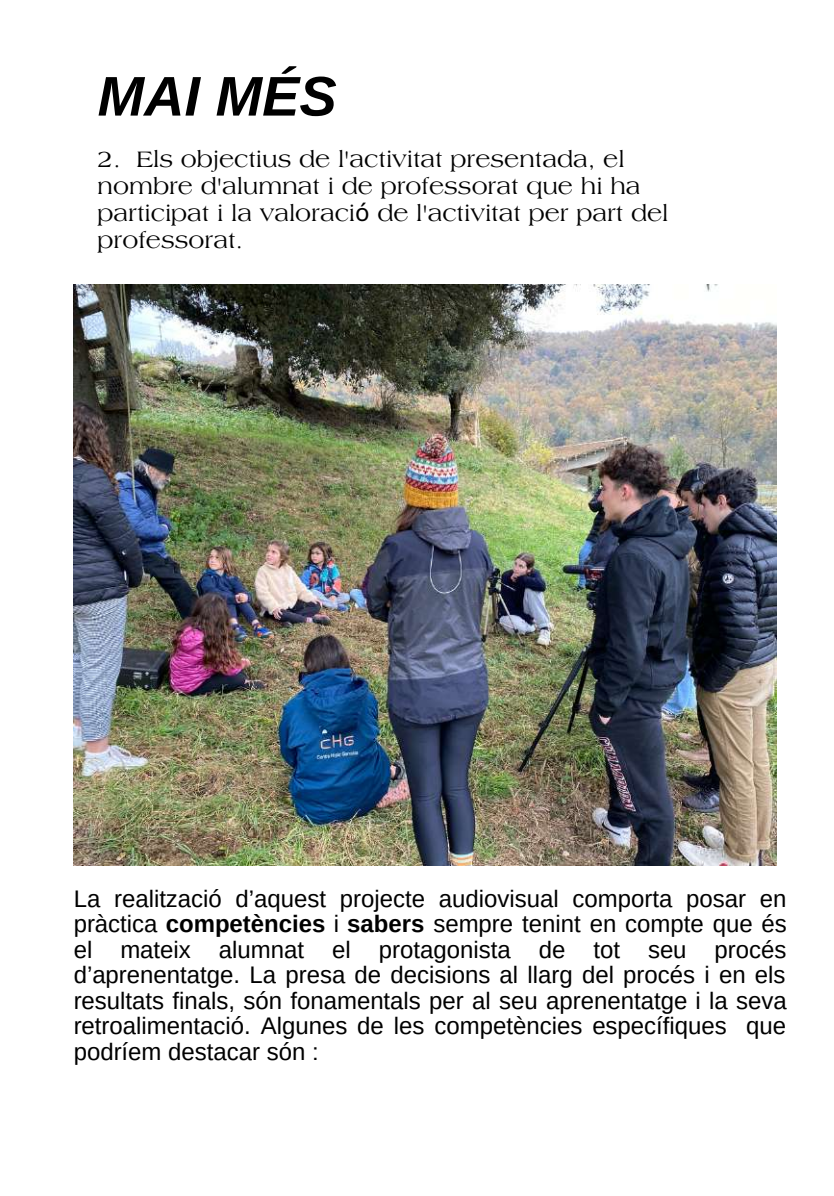
<style>
.page{position:relative;width:834px;height:1196px;background:#fff}
.page>*{position:absolute;margin:0;border:0;box-sizing:border-box;transform-origin:0 0}
.t1{font:italic 700 55.8px "Arimo";color:#000}
.t2{font:24px/25.4px "Arimo";color:#000;text-align:justify}
.t3{font:24px/27px "Laguna";color:#000}
.s1{font-family:"Noto Sans"}
.s2{font-weight:700}
</style>
<div class="page">
<img style="left:74px;top:284px;width:702px;height:581px">
<h1 class="t1" style="left:98px;top:65px;width:241px">MAI MÉS</h1>
<p class="t3" style="left:98px;top:147px;width:572px">2. Els objectius de l'activitat presentada, el nombre d'alumnat i de professorat que hi ha participat i la valoraci<span class="s1">ó</span> de l'activitat per part del professorat.</p>
<p class="t2" style="left:74px;top:885px;width:715px">La realització d’aquest projecte audiovisual comporta posar en pràctica <span class="s2">competències</span> i <span class="s2">sabers</span> sempre tenint en compte que és el mateix alumnat el protagonista de tot seu procés d’aprenentatge. La presa de decisions al llarg del procés i en els resultats finals, són fonamentals per al seu aprenentatge i la seva retroalimentació. Algunes de les competències específiques que podríem destacar són :</p>
</div>
